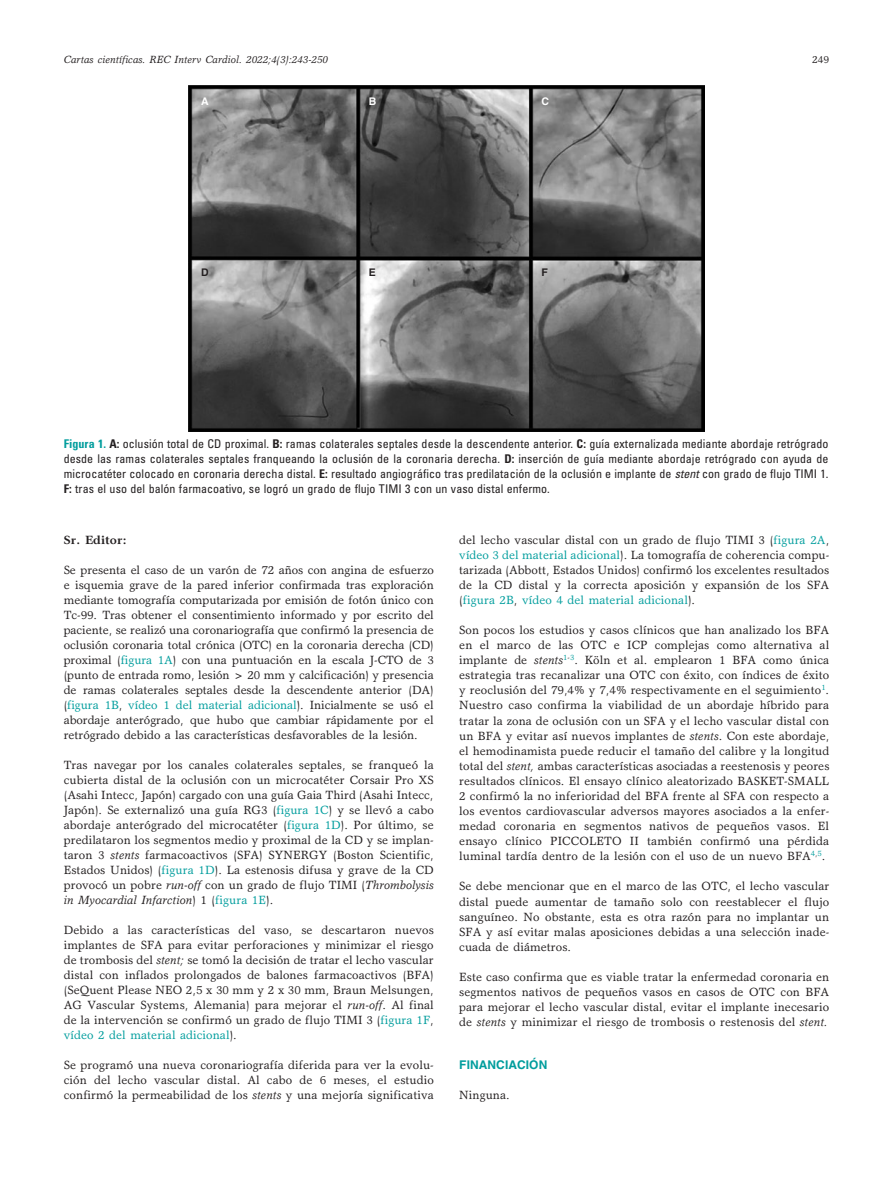
<style>
.page{position:relative;width:893px;height:1191px;background:#fff}
.page>*{position:absolute;margin:0;border:0;box-sizing:border-box;transform-origin:0 0}
.t1{font:12px/15px "Garth Graphic Std";letter-spacing:.005em;color:#231f20;text-align:justify}
.t2{font:condensed 12px/15px "Univers LT Std";letter-spacing:.005em;color:#231f20;text-align:justify}
.t3{font:700 12px "Helvetica LT Std";letter-spacing:.005em;color:#009d9d}
.t4{font:700 12px "Garth Graphic Std";letter-spacing:.005em;color:#231f20}
.t5{font:italic 10.5px "Garth Graphic Std";letter-spacing:.005em;color:#231f20}
.t6{font:10.5px "Garth Graphic Std";color:#231f20}
.t7{font:700 10.5px "Helvetica LT Std";color:#fff}
.t8{font:700 10.5px "Helvetica LT Std";color:#231f20}
.s1{font-weight:700;color:#009d9d}
.s2{font-weight:700}
.s3{font-style:italic}
.s4{color:#009d9d}
</style>
<div class="page">
<img style="left:188px;top:85px;width:517px;height:346px">
<p class="t5" style="left:64px;top:53px;width:266px">Cartas científicas. REC Interv Cardiol. 2022;4(3):243-250</p>
<p class="t6" style="left:812px;top:53px;width:19px">249</p>
<p class="t7" style="left:201px;top:95px;width:9px">A</p>
<p class="t8" style="left:201px;top:265px;width:9px">D</p>
<p class="t7" style="left:369px;top:95px;width:9px">B</p>
<p class="t8" style="left:369px;top:265px;width:9px">E</p>
<p class="t7" style="left:541px;top:95px;width:9px">C</p>
<p class="t8" style="left:541px;top:265px;width:8px">F</p>
<p class="t2" style="left:64px;top:436px;width:766px"><span class="s1">Figura 1.</span> <span class="s2">A:</span> oclusión total de CD proximal. <span class="s2">B:</span> ramas colaterales septales desde la descendente anterior. <span class="s2">C:</span> guía externalizada mediante abordaje retrógrado desde las ramas colaterales septales franqueando la oclusión de la coronaria derecha. <span class="s2">D:</span> inserción de guía mediante abordaje retrógrado con ayuda de microcatéter colocado en coronaria derecha distal. <span class="s2">E:</span> resultado angiográfico tras predilatación de la oclusión e implante de <span class="s3">stent</span> con grado de flujo TIMI 1.<br><span class="s2">F:</span> tras el uso del balón farmacoativo, se logró un grado de flujo TIMI 3 con un vaso distal enfermo.</p>
<p class="t4" style="left:64px;top:532px;width:64px">Sr. Editor:</p>
<p class="t1" style="left:64px;top:562px;width:372px">Se presenta el caso de un varón de 72 años con angina de esfuerzo e isquemia grave de la pared inferior confirmada tras exploración mediante tomografía computarizada por emisión de fotón único con Tc-99. Tras obtener el consentimiento informado y por escrito del paciente, se realizó una coronariografía que confirmó la presencia de oclusión coronaria total crónica (OTC) en la coronaria derecha (CD) proximal (<span class="s4">figura 1A</span>) con una puntuación en la escala J-CTO de 3 (punto de entrada romo, lesión &gt; 20 mm y calcificación) y presencia de ramas colaterales septales desde la descendente anterior (DA) (<span class="s4">figura 1B</span>, <span class="s4">vídeo 1 del material adicional</span>). Inicialmente se usó el abordaje anterógrado, que hubo que cambiar rápidamente por el retrógrado debido a las características desfavorables de la lesión.</p>
<p class="t1" style="left:64px;top:757px;width:372px">Tras navegar por los canales colaterales septales, se franqueó la cubierta distal de la oclusión con un microcatéter Corsair Pro XS (Asahi Intecc, Japón) cargado con una guía Gaia Third (Asahi Intecc, Japón). Se externalizó una guía RG3 (<span class="s4">figura 1C</span>) y se llevó a cabo abordaje anterógrado del microcatéter (<span class="s4">figura 1D</span>). Por último, se predilataron los segmentos medio y proximal de la CD y se implan&shy;taron 3 <span class="s3">stents</span> farmacoactivos (SFA) SYNERGY (Boston Scientific, Estados Unidos) (<span class="s4">figura 1D</span>). La estenosis difusa y grave de la CD provocó un pobre <span class="s3">run-off</span> con un grado de flujo TIMI (<span class="s3">Thrombolysis in Myocardial Infarction</span>) 1 (<span class="s4">figura 1E</span>).</p>
<p class="t1" style="left:64px;top:922px;width:372px">Debido a las características del vaso, se descartaron nuevos implantes de SFA para evitar perforaciones y minimizar el riesgo de trombosis del <span class="s3">stent;</span> se tomó la decisión de tratar el lecho vascular distal con inflados prolongados de balones farmacoactivos (BFA) (SeQuent Please NEO 2,5 x 30 mm y 2 x 30 mm, Braun Melsungen, AG Vascular Systems, Alemania) para mejorar el <span class="s3">run-off</span>. Al final de la intervención se confirmó un grado de flujo TIMI 3 (<span class="s4">figura 1F</span>, <span class="s4">vídeo 2 del material adicional</span>).</p>
<p class="t1" style="left:64px;top:1057px;width:372px">Se programó una nueva coronariografía diferida para ver la evolu&shy;ción del lecho vascular distal. Al cabo de 6 meses, el estudio confirmó la permeabilidad de los <span class="s3">stents</span> y una mejoría significativa</p>
<p class="t1" style="left:459px;top:532px;width:372px">del lecho vascular distal con un grado de flujo TIMI 3 (<span class="s4">figura 2A</span>, <span class="s4">vídeo 3 del material adicional</span>). La tomografía de coherencia compu&shy;tarizada (Abbott, Estados Unidos) confirmó los excelentes resultados de la CD distal y la correcta aposición y expansión de los SFA (<span class="s4">figura 2B</span>, <span class="s4">vídeo 4 del material adicional</span>).</p>
<p class="t1" style="left:459px;top:622px;width:372px">Son pocos los estudios y casos clínicos que han analizado los BFA en el marco de las OTC e ICP complejas como alternativa al implante de <span class="s3">stents</span><sup>1</sup><sup>-</sup><sup>3</sup>. Köln et al. emplearon 1 BFA como única estrategia tras recanalizar una OTC con éxito, con índices de éxito y reoclusión del 79,4% y 7,4% respectivamente en el seguimiento<sup>1</sup>.<br>Nuestro caso confirma la viabilidad de un abordaje híbrido para tratar la zona de oclusión con un SFA y el lecho vascular distal con un BFA y evitar así nuevos implantes de <span class="s3">stents</span>. Con este abordaje, el hemodinamista puede reducir el tamaño del calibre y la longitud total del <span class="s3">stent,</span> ambas características asociadas a reestenosis y peores resultados clínicos. El ensayo clínico aleatorizado BASKET-SMALL 2 confirmó la no inferioridad del BFA frente al SFA con respecto a los eventos cardiovascular adversos mayores asociados a la enfer&shy;medad coronaria en segmentos nativos de pequeños vasos. El ensayo clínico PICCOLETO II también confirmó una pérdida luminal tardía dentro de la lesión con el uso de un nuevo BFA<sup>4</sup><sup>,</sup><sup>5</sup>.</p>
<p class="t1" style="left:459px;top:878px;width:372px">Se debe mencionar que en el marco de las OTC, el lecho vascular distal puede aumentar de tamaño solo con reestablecer el flujo sanguíneo. No obstante, esta es otra razón para no implantar un SFA y así evitar malas aposiciones debidas a una selección inade&shy;cuada de diámetros.</p>
<p class="t1" style="left:459px;top:969px;width:371px">Este caso confirma que es viable tratar la enfermedad coronaria en segmentos nativos de pequeños vasos en casos de OTC con BFA para mejorar el lecho vascular distal, evitar el implante inecesario de <span class="s3">stents</span> y minimizar el riesgo de trombosis o restenosis del <span class="s3">stent.</span></p>
<p class="t3" style="left:459px;top:1057px;width:90px">FINANCIACIÓN</p>
<p class="t1" style="left:459px;top:1087px;width:52px">Ninguna.</p>
</div>
